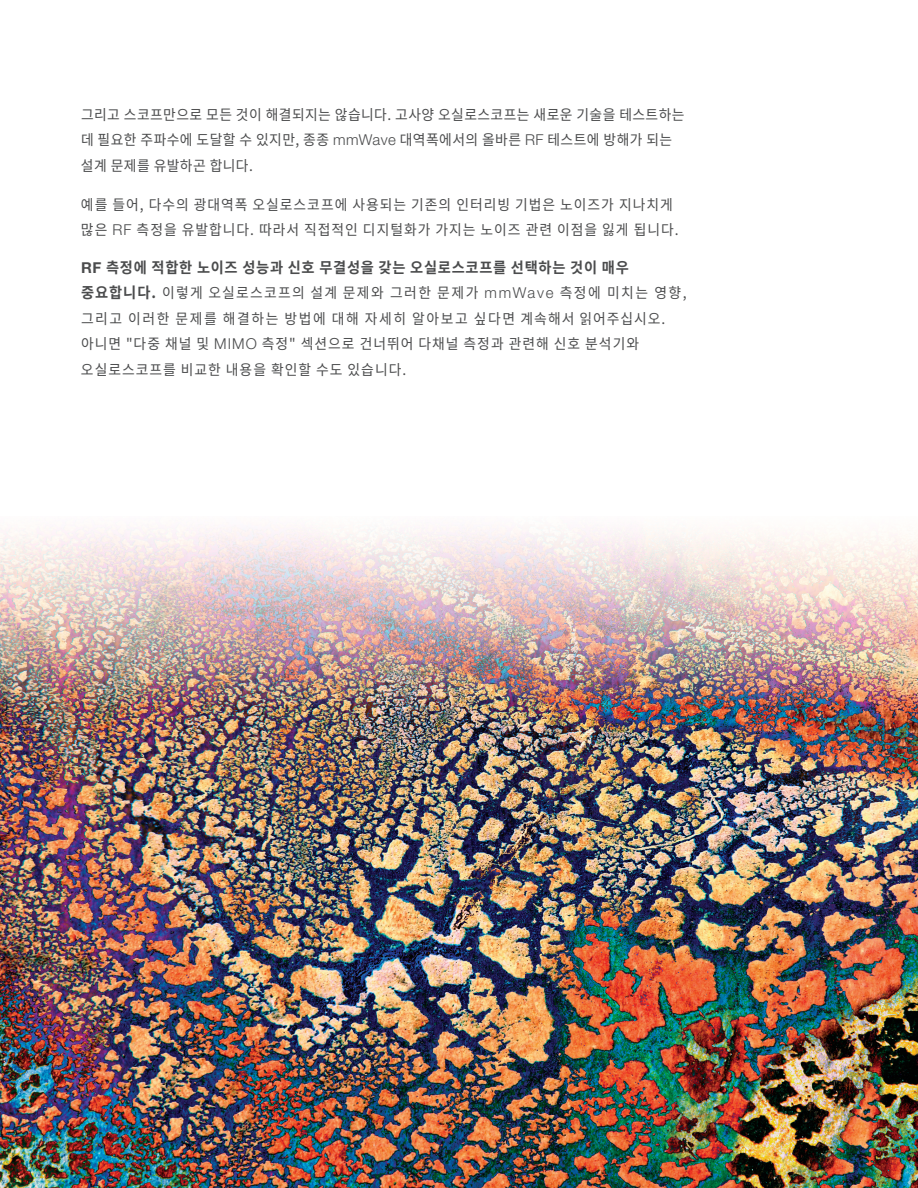
<style>
.page{position:relative;width:918px;height:1188px;background:#fff}
.page>*{position:absolute;margin:0;border:0;box-sizing:border-box;transform-origin:0 0}
.t1{font:700 15px "Noto Sans CJ Kkr";letter-spacing:.05em;color:#4b4c4d;scale:.95 1}
.t2{font:14.55px/25.5px "Noto Sans CJ Kkr";letter-spacing:.07em;color:#4b4c4d;scale:.95 1}
.t3{font:14.55px/25.5px "Noto Sans CJ Kkr";letter-spacing:.03em;color:#4b4c4d;scale:.95 1}
.s1{font-family:"Helvetica Neue LT Std";font-weight:300;font-size:15px}
.s2{font-family:"Helvetica Neue LT Std"}
.s3{font-weight:700;font-size:15px}
</style>
<div class="page">
<img style="left:0;top:706px;width:918px;height:482px">
<img style="left:0;top:528px;width:918px;height:178px">
<p class="t3" style="left:81px;top:102px;width:637px">그리고 스코프만으로 모든 것이 해결되지는 않습니다. 고사양 오실로스코프는 새로운 기술을 테스트하는 데 필요한 주파수에 도달할 수 있지만, 종종 <span class="s1">mmWave</span> 대역폭에서의 올바른 <span class="s1">RF</span> 테스트에 방해가 되는 설계 문제를 유발하곤 합니다.</p>
<p class="t2" style="left:81px;top:192px;width:631px">예를 들어, 다수의 광대역폭 오실로스코프에 사용되는 기존의 인터리빙 기법은 노이즈가 지나치게 많은 <span class="s1">RF</span> 측정을 유발합니다. 따라서 직접적인 디지털화가 가지는 노이즈 관련 이점을 잃게 됩니다.</p>
<p class="t1" style="left:81px;top:259px;width:578px"><span class="s2">RF</span> 측정에 적합한 노이즈 성능과 신호 무결성을 갖는 오실로스코프를 선택하는 것이 매우</p>
<p class="t2" style="left:81px;top:280px;width:639px"><span class="s3">중요합니다.</span> 이렇게 오실로스코프의 설계 문제와 그러한 문제가 <span class="s1">mmWave</span> 측정에 미치는 영향, 그리고 이러한 문제를 해결하는 방법에 대해 자세히 알아보고 싶다면 계속해서 읽어주십시오. 아니면 "다중 채널 및 <span class="s1">MIMO</span> 측정" 섹션으로 건너뛰어 다채널 측정과 관련해 신호 분석기와 오실로스코프를 비교한 내용을 확인할 수도 있습니다.</p>
</div>
